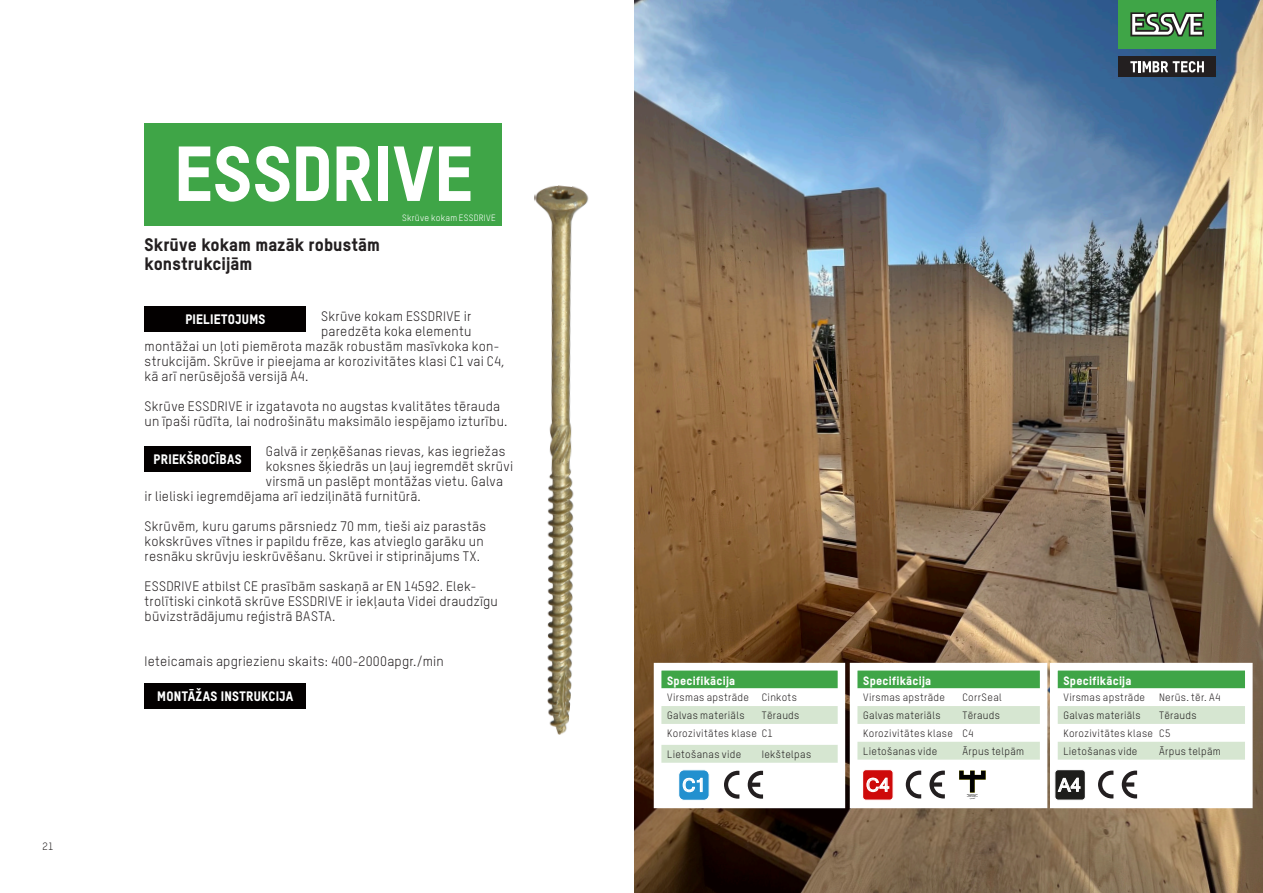
<style>
.page{position:relative;width:1263px;height:893px;background:#fff}
.page>*{position:absolute;margin:0;border:0;box-sizing:border-box;transform-origin:0 0}
.RUBR{font:800 76.5px "TSTAR";letter-spacing:.005em;color:#fff}
.Ingress{font:800 18px/19.5px "TSTAR";letter-spacing:.005em;color:#231f20}
.t1{font:18px "Microsoft Sans Serif";color:#fff}
.Bröd_första_raden{font:13.5px/15px "TSTAR";letter-spacing:.02em;color:#231f20}
.Bröd_första_raden-2{font:800 13.5px "TSTAR";letter-spacing:.02em;color:#fff}
.Tabellrubrik{font:800 12px "TSTAR";letter-spacing:.02em;color:#fff}
.Tabellrad{font:10.5px "TSTAR";letter-spacing:.03em;color:#231f20}
.Tabellrubrik-2{font:9px "TSTAR";letter-spacing:.025em;color:#fff}
</style>
<div class="page">
<img style="left:634px;top:0;width:629px;height:893px">
<div style="left:145px;top:306px;width:161px;height:26px;background:#030000"></div>
<div style="left:145px;top:446px;width:106px;height:26px;background:#030000"></div>
<div style="left:145px;top:683px;width:161px;height:25px;background:#030000"></div>
<div style="left:145px;top:123px;width:357px;height:102px;background:#3fa547"></div>
<div style="left:657px;top:667px;width:184px;height:137px;background:#fff"></div>
<div style="left:663px;top:672px;width:173px;height:16px;background:#3fa547"></div>
<svg style="left:663px;top:706px;width:173px;height:57px"></svg>
<div style="left:853px;top:667px;width:190px;height:137px;background:#fff"></div>
<div style="left:859px;top:672px;width:179px;height:16px;background:#3fa547"></div>
<svg style="left:859px;top:706px;width:179px;height:54px"></svg>
<div style="left:850px;top:663px;width:197px;height:145px;border:8px solid #fff"></div>
<div style="left:1054px;top:667px;width:195px;height:137px;background:#fff"></div>
<div style="left:1059px;top:672px;width:184px;height:16px;background:#3fa547"></div>
<svg style="left:1059px;top:706px;width:184px;height:54px"></svg>
<div style="left:1050px;top:663px;width:202px;height:145px;border:8px solid #fff"></div>
<svg style="left:748px;top:771px;width:15px;height:28px"></svg>
<svg style="left:724px;top:771px;width:15px;height:28px"></svg>
<div style="left:679px;top:770px;width:30px;height:30px;background:#2290cf;border-radius:5px"></div>
<div style="left:678px;top:769px;width:32px;height:32px;border:1px solid #fff;border-radius:5px"></div>
<svg style="left:929px;top:771px;width:16px;height:27px"></svg>
<svg style="left:906px;top:771px;width:15px;height:27px"></svg>
<svg style="left:1122px;top:771px;width:15px;height:27px"></svg>
<svg style="left:1098px;top:771px;width:15px;height:27px"></svg>
<svg style="left:959px;top:771px;width:27px;height:22px"></svg>
<div style="left:862px;top:770px;width:31px;height:30px;background:#ce0a0a;border-radius:3px"></div>
<div style="left:862px;top:769px;width:32px;height:32px;border:1px solid #fff;border-radius:3px"></div>
<svg style="left:866px;top:777px;width:24px;height:16px"></svg>
<div style="left:1055px;top:770px;width:30px;height:30px;background:#1d1d1b;border-radius:3px"></div>
<div style="left:1054px;top:769px;width:32px;height:32px;border:1px solid #fff;border-radius:3px"></div>
<svg style="left:1057px;top:777px;width:24px;height:15px"></svg>
<img style="left:494px;top:185px;width:95px;height:550px">
<div style="left:1118px;top:0;width:98px;height:49px;background:#3fa547"></div>
<svg style="left:1130px;top:12px;width:74px;height:24px"></svg>
<div style="left:1118px;top:57px;width:98px;height:20px;background:#231f20"></div>
<svg style="left:1130px;top:61px;width:74px;height:11px"></svg>
<p class="Tabellrad" style="left:43px;top:840px;width:13px">21</p>
<p class="RUBR" style="left:174px;top:126px;width:300px">ESSDRIVE</p>
<p class="Ingress" style="left:145px;top:234px;width:237px">Skrūve kokam mazāk robustām konstrukcijām</p>
<p class="Tabellrubrik-2" style="left:402px;top:212px;width:95px">Skrūve kokam ESSDRIVE</p>
<p class="Bröd_första_raden" style="left:321px;top:308px;width:152px">Skrūve kokam ESSDRIVE ir</p>
<p class="Bröd_första_raden" style="left:321px;top:323px;width:152px">paredzēta koka elementu</p>
<p class="Bröd_första_raden" style="left:145px;top:338px;width:357px">montāžai un ļoti piemērota mazāk robustām masīvkoka kon-</p>
<p class="Bröd_första_raden" style="left:145px;top:353px;width:362px">strukcijām. Skrūve ir pieejama ar korozivitātes klasi C1 vai C4,</p>
<p class="Bröd_första_raden" style="left:145px;top:368px;width:165px">kā arī nerūsējošā versijā A4.</p>
<p class="Bröd_första_raden" style="left:145px;top:398px;width:364px">Skrūve ESSDRIVE ir izgatavota no augstas kvalitātes tērauda un īpaši rūdīta, lai nodrošinātu maksimālo iespējamo izturību.</p>
<p class="Bröd_första_raden" style="left:266px;top:443px;width:241px">Galvā ir zeņķēšanas rievas, kas iegriežas</p>
<p class="Bröd_första_raden" style="left:266px;top:458px;width:249px">koksnes šķiedrās un ļauj iegremdēt skrūvi</p>
<p class="Bröd_första_raden" style="left:266px;top:473px;width:239px">virsmā un paslēpt montāžas vietu. Galva</p>
<p class="Bröd_första_raden" style="left:145px;top:488px;width:278px">ir lieliski iegremdējama arī iedziļinātā furnitūrā.</p>
<p class="Bröd_första_raden" style="left:145px;top:518px;width:343px">Skrūvēm, kuru garums pārsniedz 70 mm, tieši aiz parastās kokskrūves vītnes ir papildu frēze, kas atvieglo garāku un resnāku skrūvju ieskrūvēšanu. Skrūvei ir stiprinājums TX.</p>
<p class="Bröd_första_raden" style="left:145px;top:578px;width:355px">ESSDRIVE atbilst CE prasībām saskaņā ar EN 14592. Elek&shy;trolītiski cinkotā skrūve ESSDRIVE ir iekļauta Videi draudzīgu būvizstrādājumu reģistrā BASTA.</p>
<p class="Bröd_första_raden" style="left:145px;top:653px;width:301px">Ieteicamais apgriezienu skaits: 400-2000apgr./min</p>
<p class="Bröd_första_raden-2" style="left:185px;top:311px;width:82px">PIELIETOJUMS</p>
<p class="Bröd_första_raden-2" style="left:154px;top:451px;width:90px">PRIEKŠROCĪBAS</p>
<p class="Bröd_första_raden-2" style="left:157px;top:688px;width:138px">MONTĀŽAS INSTRUKCIJA</p>
<p class="Tabellrubrik" style="left:667px;top:673px;width:70px">Specifikācija</p>
<p class="Tabellrad" style="left:667px;top:691px;width:83px">Virsmas apstrāde</p>
<p class="Tabellrad" style="left:762px;top:691px;width:36px">Cinkots</p>
<p class="Tabellrad" style="left:667px;top:709px;width:79px">Galvas materiāls</p>
<p class="Tabellrad" style="left:762px;top:709px;width:39px">Tērauds</p>
<p class="Tabellrad" style="left:667px;top:727px;width:91px">Korozivitātes klase</p>
<p class="Tabellrad" style="left:762px;top:727px;width:13px">C1</p>
<p class="Tabellrad" style="left:667px;top:748px;width:76px">Lietošanas vide</p>
<p class="Tabellrad" style="left:762px;top:748px;width:51px">Iekštelpas</p>
<p class="t1" style="left:682px;top:773px;width:24px">C1</p>
<p class="Tabellrubrik" style="left:863px;top:673px;width:70px">Specifikācija</p>
<p class="Tabellrad" style="left:863px;top:691px;width:83px">Virsmas apstrāde</p>
<p class="Tabellrad" style="left:962px;top:691px;width:41px">CorrSeal</p>
<p class="Tabellrad" style="left:863px;top:709px;width:79px">Galvas materiāls</p>
<p class="Tabellrad" style="left:962px;top:709px;width:39px">Tērauds</p>
<p class="Tabellrad" style="left:863px;top:727px;width:91px">Korozivitātes klase</p>
<p class="Tabellrad" style="left:962px;top:727px;width:13px">C4</p>
<p class="Tabellrad" style="left:863px;top:745px;width:76px">Lietošanas vide</p>
<p class="Tabellrad" style="left:962px;top:745px;width:63px">Ārpus telpām</p>
<p class="Tabellrubrik" style="left:1063px;top:673px;width:70px">Specifikācija</p>
<p class="Tabellrad" style="left:1063px;top:691px;width:83px">Virsmas apstrāde</p>
<p class="Tabellrad" style="left:1159px;top:691px;width:63px">Nerūs. tēr. A4</p>
<p class="Tabellrad" style="left:1063px;top:709px;width:79px">Galvas materiāls</p>
<p class="Tabellrad" style="left:1159px;top:709px;width:39px">Tērauds</p>
<p class="Tabellrad" style="left:1063px;top:727px;width:91px">Korozivitātes klase</p>
<p class="Tabellrad" style="left:1159px;top:727px;width:13px">C5</p>
<p class="Tabellrad" style="left:1063px;top:745px;width:76px">Lietošanas vide</p>
<p class="Tabellrad" style="left:1159px;top:745px;width:63px">Ārpus telpām</p>
<p class="t1" style="left:866px;top:773px;width:25px">C4</p>
<p class="t1" style="left:1058px;top:773px;width:24px">A4</p>
</div>
